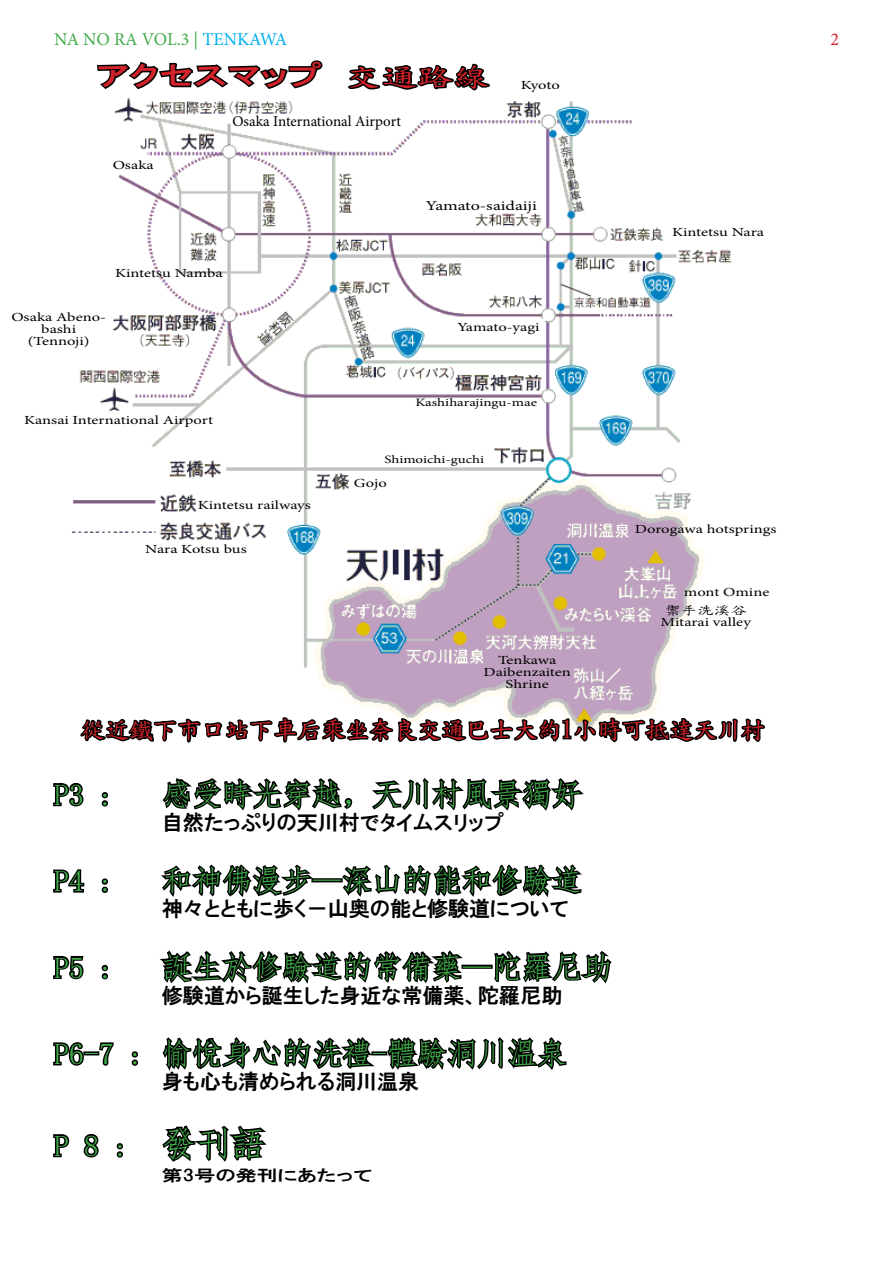
<style>
.page{position:relative;width:893px;height:1263px;background:#fff}
.page>*{position:absolute;margin:0;border:0;box-sizing:border-box;transform-origin:0 0}
.t1{font:30px "Fang Song";color:#41ad49}
.t2{font:27px "HGP Gothic E";color:#d2232a;scale:1.33 1}
.t3{font:24px "DF Kai Shu SB Estd BF";color:#d2232a}
.t4{font:21px "HGP Gothic E";color:#000}
.t5{font:18px "Minion Pro";letter-spacing:-.01em;color:#41ad49}
.t6{font:18px "Minion Pro";color:#d2232a}
.t7{font:15.75px "HGP Gothic E";color:#000;scale:1.33 1}
.t8{font:15px "Minion Pro";color:#000}
.t9{font:13.5px "Minion Pro";letter-spacing:-.005em;color:#000;scale:1.33 1}
.t10{font:12.3px/12px "Minion Pro";letter-spacing:-.005em;color:#000;text-align:center;scale:1.33 1}
.t11{font:12.3px "DF Kai Shu SB Estd BF";color:#000;scale:1.33 1}
.t12{font:11.25px "Minion Pro";color:#000;scale:1.33 1}
.s1{color:#00aeef}
.s2{font-family:"DF Kai Shu SB Estd BF"}
.s3{font-size:34.5px}
</style>
<div class="page">
<img style="left:114px;top:97px;width:519px;height:92px">
<svg style="left:53px;top:869px;width:32px;height:24px"></svg>
<svg style="left:101px;top:878px;width:7px;height:15px"></svg>
<svg style="left:161px;top:864px;width:159px;height:33px"></svg>
<div style="left:311px;top:878px;width:32px;height:4px;border:3px solid #000"></div>
<svg style="left:340px;top:864px;width:242px;height:34px"></svg>
<svg style="left:53px;top:956px;width:31px;height:24px"></svg>
<svg style="left:101px;top:964px;width:7px;height:16px"></svg>
<svg style="left:159px;top:950px;width:308px;height:34px"></svg>
<div style="left:461px;top:965px;width:32px;height:4px;border:3px solid #000"></div>
<svg style="left:492px;top:950px;width:120px;height:34px"></svg>
<svg style="left:53px;top:1042px;width:33px;height:24px"></svg>
<div style="left:83px;top:1051px;width:16px;height:4px;border:3px solid #000"></div>
<svg style="left:97px;top:1042px;width:17px;height:24px"></svg>
<svg style="left:131px;top:1051px;width:7px;height:15px"></svg>
<svg style="left:162px;top:1037px;width:218px;height:34px"></svg>
<div style="left:371px;top:1051px;width:16px;height:4px;border:3px solid #000"></div>
<svg style="left:386px;top:1037px;width:181px;height:33px"></svg>
<svg style="left:53px;top:1134px;width:17px;height:24px"></svg>
<svg style="left:83px;top:1134px;width:16px;height:24px"></svg>
<svg style="left:116px;top:1143px;width:7px;height:15px"></svg>
<svg style="left:162px;top:1125px;width:105px;height:37px"></svg>
<svg style="left:53px;top:189px;width:713px;height:622px"></svg>
<svg style="left:97px;top:60px;width:226px;height:29px"></svg>
<svg style="left:347px;top:63px;width:144px;height:41px"></svg>
<h3 class="t5" style="left:54px;top:27px;width:235px">NA NO RA VOL.3 | <span class="s1">TENKAWA</span></h3>
<h3 class="t6" style="left:830px;top:27px;width:10px">2</h3>
<h2 class="t2" style="left:97px;top:62px;width:296px">アクセスマップ　<span class="s2">交通路線</span></h2>
<p class="t10" style="left:113px;top:159px;width:32px">Osaka</p>
<p class="t8" style="left:232px;top:111px;width:170px">Osaka International Airport</p>
<p class="t10" style="left:521px;top:79px;width:31px">Kyoto</p>
<p class="t10" style="left:115px;top:267px;width:82px">Kintetsu Namba</p>
<p class="t10" style="left:11px;top:311px;width:73px">Osaka Abeno&shy;bashi (Tennoji)</p>
<p class="t10" style="left:24px;top:414px;width:143px">Kansai International Airport</p>
<p class="t10" style="left:198px;top:499px;width:87px">Kintetsu railways</p>
<p class="t10" style="left:145px;top:543px;width:78px">Nara Kotsu bus</p>
<p class="t9" style="left:426px;top:196px;width:85px">Yamato-saidaiji</p>
<p class="t10" style="left:457px;top:321px;width:63px">Yamato-yagi</p>
<p class="t12" style="left:415px;top:395px;width:93px">Kashiharajingu-mae</p>
<p class="t12" style="left:384px;top:451px;width:76px">Shimoichi-guchi</p>
<p class="t10" style="left:354px;top:477px;width:26px">Gojo</p>
<p class="t10" style="left:672px;top:226px;width:71px">Kintetsu Nara</p>
<p class="t10" style="left:635px;top:523px;width:108px">Dorogawa hotsprings</p>
<p class="t10" style="left:684px;top:586px;width:66px">mont Omine</p>
<p class="t11" style="left:664px;top:605px;width:64px">禦手洗溪谷</p>
<p class="t10" style="left:660px;top:617px;width:70px">Mitarai valley</p>
<p class="t10" style="left:483px;top:654px;width:67px">Tenkawa<br>Daibenzaiten<br>Shrine</p>
<h3 class="t3" style="left:81px;top:718px;width:685px">從近鐵下市口站下車后乘坐奈良交通巴士大約1小時可抵達天川村</h3>
<h1 class="t1" style="left:54px;top:779px;width:61px">P3 :</h1>
<h1 class="t1" style="left:162px;top:779px;width:421px">感受時光穿越，天川村風景獨好</h1>
<h3 class="t4" style="left:162px;top:812px;width:343px">自然たっぷりの天川村でタイムスリップ</h3>
<h1 class="t1" style="left:54px;top:865px;width:61px">P4 :</h1>
<h1 class="t1" style="left:162px;top:865px;width:421px">和神佛漫步—深山的能和修驗道</h1>
<h3 class="t4" style="left:162px;top:898px;width:408px">神々とともに歩く－山奥の能と修験道について</h3>
<h1 class="t1" style="left:54px;top:952px;width:61px">P5 :</h1>
<h1 class="t1" style="left:162px;top:952px;width:451px">誕生於修驗道的常備藥—陀羅尼助</h1>
<h3 class="t4" style="left:162px;top:984px;width:402px">修験道から誕生した身近な常備薬、陀羅尼助</h3>
<h1 class="t1" style="left:54px;top:1038px;width:514px">P6-7 : 愉悅身心的洗禮-體驗洞川溫泉</h1>
<h3 class="t4" style="left:162px;top:1071px;width:259px">身も心も清められる洞川温泉</h3>
<h1 class="t1" style="left:54px;top:1130px;width:213px">P 8 : <span class="s3">發刊語</span></h1>
<p class="t7" style="left:162px;top:1167px;width:160px">第3号の発刊にあたって</p>
</div>
